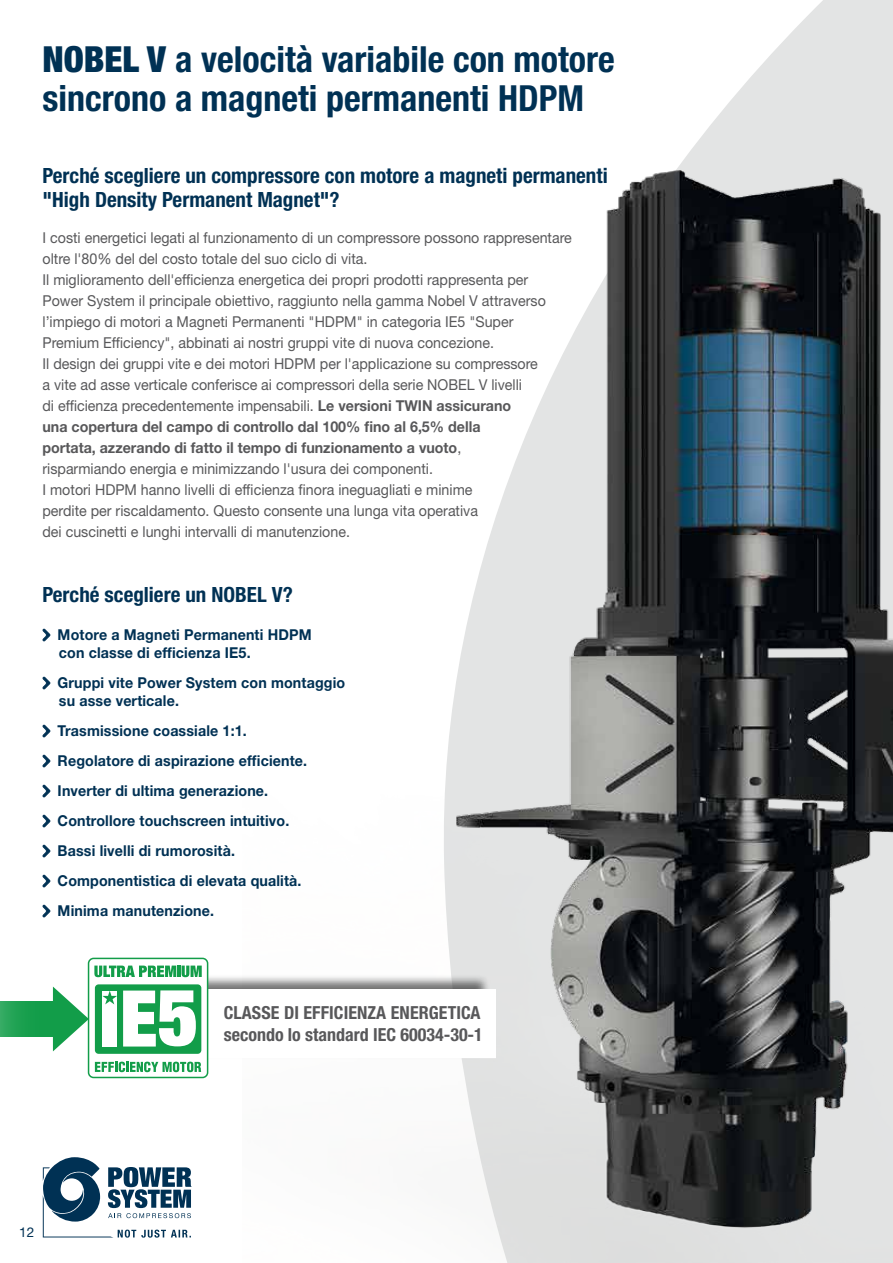
<style>
.page{position:relative;width:893px;height:1263px;background:#fff}
.page>*{position:absolute;margin:0;border:0;box-sizing:border-box;transform-origin:0 0}
.t1{font:700 condensed 36px/39px "Helvetica Neue LT Std";color:#003154}
.t2{font:700 condensed 21px/24px "Helvetica Neue LT Std";color:#003154}
.t3{font:700 condensed 18px/21.6px "Helvetica Neue LT Std";letter-spacing:.005em;color:#58585a}
.t4{font:15px/21px "Helvetica Neue LT Std";color:#58585a;scale:.95 1}
.t5{font:700 15px/30px "Helvetica Neue LT Std";letter-spacing:.01em;color:#003154;scale:.95 1}
.t6{font:13.5px "Helvetica Neue LT Std";color:#003154}
.s1{font-weight:900}
.s2{font-weight:700}
</style>
<div class="page">
<svg style="left:790px;top:0;width:103px;height:34px;fill:#e3e4e4"></svg>
<img style="left:444px;top:34px;width:449px;height:1229px">
<svg style="left:43px;top:1157px;width:149px;height:80px"></svg>
<svg style="left:42px;top:628px;width:9px;height:14px"></svg>
<svg style="left:42px;top:676px;width:9px;height:14px"></svg>
<svg style="left:42px;top:724px;width:9px;height:14px"></svg>
<svg style="left:42px;top:754px;width:9px;height:14px"></svg>
<svg style="left:42px;top:784px;width:9px;height:14px"></svg>
<svg style="left:42px;top:814px;width:9px;height:14px"></svg>
<svg style="left:42px;top:844px;width:9px;height:14px"></svg>
<svg style="left:42px;top:874px;width:9px;height:14px"></svg>
<svg style="left:42px;top:904px;width:9px;height:14px"></svg>
<div style="left:170px;top:974px;width:321px;height:85px;background:#000;opacity:.55"></div>
<div style="left:192px;top:989px;width:304px;height:68px;background:#fff"></div>
<hr style="left:192px;top:1057px;width:304px;height:1px;background:#fff">
<div style="left:89px;top:958px;width:119px;height:119px;background:#fff;border-radius:5px"></div>
<div style="left:88px;top:958px;width:120px;height:120px;border:2px solid #129d49;border-radius:5px"></div>
<div style="left:95px;top:984px;width:106px;height:70px;background:#129d49;border-radius:4px"></div>
<div style="left:102px;top:990px;width:15px;height:56px;background:#fff"></div>
<svg style="left:102px;top:990px;width:15px;height:14px"></svg>
<svg style="left:95px;top:1062px;width:106px;height:10px"></svg>
<svg style="left:94px;top:965px;width:82px;height:12px"></svg>
<hr style="left:177px;top:965px;width:4px;height:12px;background:#129d49">
<svg style="left:182px;top:965px;width:20px;height:12px"></svg>
<svg style="left:123px;top:990px;width:73px;height:56px"></svg>
<div style="left:0;top:1001px;width:53px;height:36px;background:linear-gradient(to right,#2da85d,#0a9a43)"></div>
<svg style="left:53px;top:986px;width:36px;height:65px"></svg>
<h1 class="t1" style="left:43px;top:39px;width:574px"><span class="s1">NOBEL V</span> a velocità variabile con motore sincrono a magneti permanenti HDPM</h1>
<h2 class="t2" style="left:43px;top:164px;width:567px">Perché scegliere un compressore con motore a magneti permanenti "High Density Permanent Magnet"?</h2>
<p class="t4" style="left:43px;top:227px;width:559px">I costi energetici legati al funzionamento di un compressore possono rappresentare oltre l'80% del del costo totale del suo ciclo di vita.<br>Il miglioramento dell'efficienza energetica dei propri prodotti rappresenta per Power System il principale obiettivo, raggiunto nella gamma Nobel V attraverso l’impiego di motori a Magneti Permanenti "HDPM" in categoria IE5 "Super Premium Efficiency", abbinati ai nostri gruppi vite di nuova concezione.<br>Il design dei gruppi vite e dei motori HDPM per l'applicazione su compressore<br>a vite ad asse verticale conferisce ai compressori della serie NOBEL V livelli<br>di efficienza precedentemente impensabili. <span class="s2">Le versioni TWIN assicurano<br>una copertura del campo di controllo dal 100% fino al 6,5% della<br>portata, azzerando di fatto il tempo di funzionamento a vuoto</span>,<br>risparmiando energia e minimizzando l'usura dei componenti.<br>I motori HDPM hanno livelli di efficienza finora ineguagliati e minime<br>perdite per riscaldamento. Questo consente una lunga vita operativa<br>dei cuscinetti e lunghi intervalli di manutenzione.</p>
<h2 class="t2" style="left:43px;top:583px;width:252px">Perché scegliere un NOBEL V?</h2>
<p class="t5" style="left:58px;top:625px;width:269px;line-height:18px">Motore a Magneti Permanenti HDPM con classe di efficienza IE5.</p>
<p class="t5" style="left:58px;top:673px;width:304px;line-height:18px">Gruppi vite Power System con montaggio su asse verticale.</p>
<p class="t5" style="left:58px;top:715px;width:264px">Trasmissione coassiale 1:1.<br>Regolatore di aspirazione efficiente.<br>Inverter di ultima generazione.<br>Controllore touchscreen intuitivo.<br>Bassi livelli di rumorosità.<br>Componentistica di elevata qualità.<br>Minima manutenzione.</p>
<p class="t3" style="left:224px;top:1001px;width:261px">CLASSE DI EFFICIENZA ENERGETICA secondo lo standard IEC 60034-30-1</p>
<p class="t6" style="left:19px;top:1224px;width:17px">12</p>
</div>
